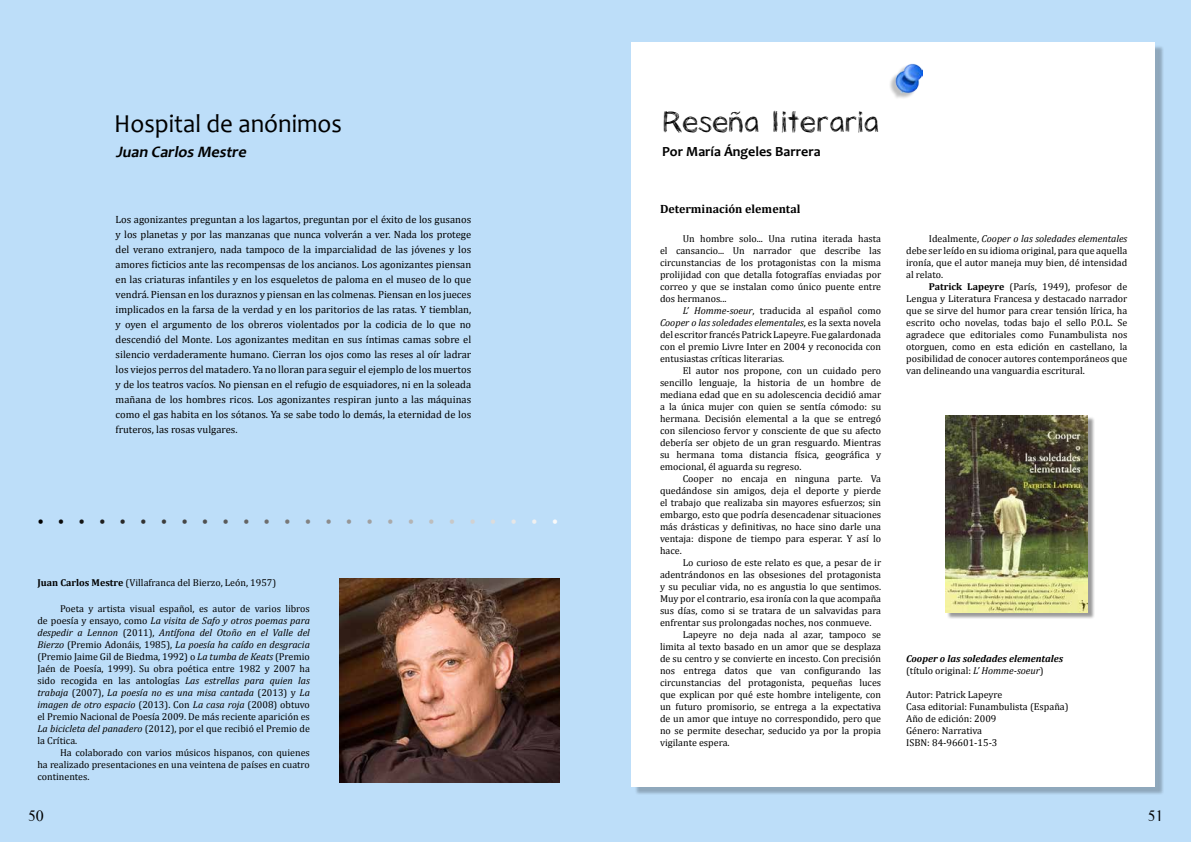
<style>
.page{position:relative;width:1191px;height:842px;background:#bddef9}
.page>*{position:absolute;margin:0;border:0;box-sizing:border-box;transform-origin:0 0}
.t1{font:30px "Panic Stricken";color:#000}
.t2{font:26px "Candara";color:#000;scale:.96 1}
.t3{font:italic 700 16px "Candara";color:#000}
.t4{font:16px "Times Sans Serif";color:#000}
.t5{font:14px "Candara";color:#000}
.t6{font:700 14px "Candara";color:#000}
.t7{font:700 12px "Cambria";color:#000}
.t8{font:10.5px/15px "Cambria";color:#000;text-align:justify}
.t9{font:10px/12px "Cambria";color:#000;text-align:justify}
.t10{font:italic 700 10px/12px "Cambria";color:#000}
.s1{color:#0a0a0a}
.s2{color:#141414}
.s3{color:#1e1e1e}
.s4{color:#282828}
.s5{color:#323232}
.s6{color:#3c3c3c}
.s7{color:#464646}
.s8{color:#505050}
.s9{color:#5a5a5a}
.s10{color:#646464}
.s11{color:#6e6e6e}
.s12{color:#787878}
.s13{color:#828282}
.s14{color:#8c8c8c}
.s15{color:#969696}
.s16{color:#a0a0a0}
.s17{color:#aaa}
.s18{color:#b4b4b4}
.s19{color:#bebebe}
.s20{color:#c8c8c8}
.s21{color:#d2d2d2}
.s22{color:#dcdcdc}
.s23{color:#e6e6e6}
.s24{color:#f0f0f0}
.s25{color:#fafafa}
.s26{font-weight:700}
.s27{font-style:italic}
.s28{font-weight:400;font-style:normal}
.s29{font-weight:400}
</style>
<div class="page">
<div style="left:634px;top:45px;width:529px;height:751px;background:#000;opacity:.25"></div>
<div style="left:631px;top:42px;width:524px;height:745px;background:#fff"></div>
<div style="left:888px;top:64px;width:32px;height:36px;background:#000;opacity:.25"></div>
<img style="left:894px;top:63px;width:28px;height:30px">
<div style="left:946px;top:416px;width:149px;height:203px;background:#000;opacity:.4"></div>
<img style="left:945px;top:415px;width:143px;height:197px">
<img style="left:339px;top:578px;width:220px;height:205px">
<h2 class="t2" style="left:114px;top:107px;width:239px">Hospital de anónimos</h2>
<h3 class="t3" style="left:116px;top:141px;width:135px">Juan Carlos Mestre</h3>
<p class="t8" style="left:116px;top:212px;width:357px">Los agonizantes preguntan a los lagartos, preguntan por el éxito de los gusanos y los planetas y por las manzanas que nunca volverán a ver. Nada los protege del verano extranjero, nada tampoco de la imparcialidad de las jóvenes y los amores ficticios ante las recompensas de los ancianos. Los agonizantes piensan en las criaturas infantiles y en los esqueletos de paloma en el museo de lo que vendrá. Piensan en los duraznos y piensan en las colmenas. Piensan en los jueces implicados en la farsa de la verdad y en los paritorios de las ratas. Y tiemblan, y oyen el argumento de los obreros violentados por la codicia de lo que no descendió del Monte. Los agonizantes meditan en sus íntimas camas sobre el silencio verdaderamente humano. Cierran los ojos como las reses al oír ladrar los viejos perros del matadero. Ya no lloran para seguir el ejemplo de los muertos y de los teatros vacíos. No piensan en el refugio de esquiadores, ni en la soleada mañana de los hombres ricos. Los agonizantes respiran junto a las máquinas como el gas habita en los sótanos. Ya se sabe todo lo demás, la eternidad de los fruteros, las rosas vulgares.</p>
<h3 class="t5" style="left:36px;top:512px;width:525px">• <span class="s1">•</span><span class="s2">•</span> <span class="s3">•</span><span class="s4">•</span> <span class="s5">•</span><span class="s6">•</span><span class="s7">•</span><span class="s8">•</span><span class="s9">•</span><span class="s10">•</span> <span class="s11">•</span><span class="s12">•</span> <span class="s13">•</span><span class="s14">•</span> <span class="s15">•</span><span class="s16">•</span> <span class="s17">•</span><span class="s18">•</span><span class="s19">•</span><span class="s20">•</span> <span class="s21">•</span><span class="s22">•</span> <span class="s23">•</span><span class="s24">•</span> <span class="s25">•</span></h3>
<p class="t9" style="left:37px;top:577px;width:240px"><span class="s26">Juan Carlos Mestre</span> (Villafranca del Bierzo, León, 1957)</p>
<p class="t9" style="left:37px;top:603px;width:274px;text-indent:23px">Poeta y artista visual español, es autor de varios libros de poesía y ensayo, como <span class="s27">La visita de Safo y otros poemas para despedir a Lennon</span> (2011), <span class="s27">Antífona del Otoño en el Valle del Bierzo</span> (Premio Adonáis, 1985), <span class="s27">La poesía ha caído en desgracia </span>(Premio Jaime Gil de Biedma, 1992) o <span class="s27">La tumba de Keats</span> (Premio Jaén de Poesía, 1999). Su obra poética entre 1982 y 2007 ha sido recogida en las antologías <span class="s27">Las estrellas para quien las trabaja</span> (2007), <span class="s27">La poesía no es una misa cantada</span> (2013) y <span class="s27">La imagen de otro espacio</span> (2013). Con <span class="s27">La casa roja</span> (2008) obtuvo el Premio Nacional de Poesía 2009. De más reciente aparición es <span class="s27">La bicicleta del panadero</span> (2012), por el que recibió el Premio de la Crítica.</p>
<p class="t9" style="left:37px;top:747px;width:274px;text-indent:23px">Ha colaborado con varios músicos hispanos, con quienes ha realizado presentaciones en una veintena de países en cuatro continentes.</p>
<h3 class="t4" style="left:28px;top:805px;width:17px">50</h3>
<h1 class="t1" style="left:661px;top:104px;width:219px">Reseña literaria</h1>
<h3 class="t6" style="left:662px;top:143px;width:160px">Por María Ángeles Barrera</h3>
<p class="t7" style="left:660px;top:201px;width:142px">Determinación elemental</p>
<p class="t9" style="left:660px;top:233px;width:223px;text-indent:23px">Un hombre solo... Una rutina iterada hasta el cansancio... Un narrador que describe las circunstancias de los protagonistas con la misma prolijidad con que detalla fotografías enviadas por correo y que se instalan como único puente entre dos hermanos...</p>
<p class="t9" style="left:660px;top:305px;width:223px;text-indent:23px"><span class="s27">L’ Homme-soeur</span>, traducida al español como <span class="s27">Cooper o las soledades elementales</span>, es la sexta novela del escritor francés Patrick Lapeyre. Fue galardonada con el premio Livre Inter en 2004 y reconocida con entusiastas críticas literarias.</p>
<p class="t9" style="left:660px;top:365px;width:223px;text-indent:23px">El autor nos propone, con un cuidado pero sencillo lenguaje, la historia de un hombre de mediana edad que en su adolescencia decidió amar a la única mujer con quien se sentía cómodo: su hermana. Decisión elemental a la que se entregó con silencioso fervor y consciente de que su afecto debería ser objeto de un gran resguardo. Mientras su hermana toma distancia física, geográfica y emocional, él aguarda su regreso.</p>
<p class="t9" style="left:660px;top:473px;width:223px;text-indent:23px">Cooper no encaja en ninguna parte. Va quedándose sin amigos, deja el deporte y pierde el trabajo que realizaba sin mayores esfuerzos; sin embargo, esto que podría desencadenar situaciones más drásticas y definitivas, no hace sino darle una ventaja: dispone de tiempo para esperar. Y así lo hace.</p>
<p class="t9" style="left:682px;top:557px;width:200px">Lo curioso de este relato es que, a pesar de ir</p>
<p class="t9" style="left:660px;top:569px;width:223px">adentrándonos en las obsesiones del protagonista</p>
<p class="t9" style="left:660px;top:581px;width:223px">y su peculiar vida, no es angustia lo que sentimos.</p>
<p class="t9" style="left:660px;top:593px;width:223px">Muy por el contrario, esa ironía con la que acompaña</p>
<p class="t9" style="left:660px;top:605px;width:223px">sus días, como si se tratara de un salvavidas para</p>
<p class="t9" style="left:660px;top:617px;width:213px">enfrentar sus prolongadas noches, nos conmueve.</p>
<p class="t9" style="left:682px;top:629px;width:200px">Lapeyre no deja nada al azar, tampoco se</p>
<p class="t9" style="left:660px;top:641px;width:223px">limita al texto basado en un amor que se desplaza</p>
<p class="t9" style="left:660px;top:653px;width:223px">de su centro y se convierte en incesto. Con precisión</p>
<p class="t9" style="left:660px;top:665px;width:223px">nos entrega datos que van configurando las</p>
<p class="t9" style="left:660px;top:677px;width:223px">circunstancias del protagonista, pequeñas luces</p>
<p class="t9" style="left:660px;top:689px;width:223px">que explican por qué este hombre inteligente, con</p>
<p class="t9" style="left:660px;top:701px;width:223px">un futuro promisorio, se entrega a la expectativa</p>
<p class="t9" style="left:660px;top:713px;width:223px">de un amor que intuye no correspondido, pero que</p>
<p class="t9" style="left:660px;top:725px;width:223px">no se permite desechar, seducido ya por la propia</p>
<p class="t9" style="left:660px;top:737px;width:71px">vigilante espera.</p>
<p class="t9" style="left:906px;top:233px;width:223px;text-indent:23px">Idealmente, <span class="s27">Cooper o las soledades elementales </span>debe ser leído en su idioma original, para que aquella ironía, que el autor maneja muy bien, dé intensidad al relato.</p>
<p class="t9" style="left:906px;top:281px;width:223px;text-indent:23px"><span class="s26">Patrick Lapeyre</span> (París, 1949), profesor de Lengua y Literatura Francesa y destacado narrador que se sirve del humor para crear tensión lírica, ha escrito ocho novelas, todas bajo el sello P.O.L. Se agradece que editoriales como Funambulista nos otorguen, como en esta edición en castellano, la posibilidad de conocer autores contemporáneos que van delineando una vanguardia escritural.</p>
<p class="t10" style="left:906px;top:652px;width:158px">Cooper o las soledades elementales <span class="s28">(título original:</span> <span class="s29">L’ Homme-soeur</span><span class="s28">)</span></p>
<p class="t9" style="left:906px;top:689px;width:164px;text-align:left">Autor: Patrick Lapeyre<br>Casa editorial: Funambulista (España)<br>Año de edición: 2009<br>Género: Narrativa<br>ISBN: 84-96601-15-3</p>
<h3 class="t4" style="left:1147px;top:805px;width:17px">51</h3>
</div>
